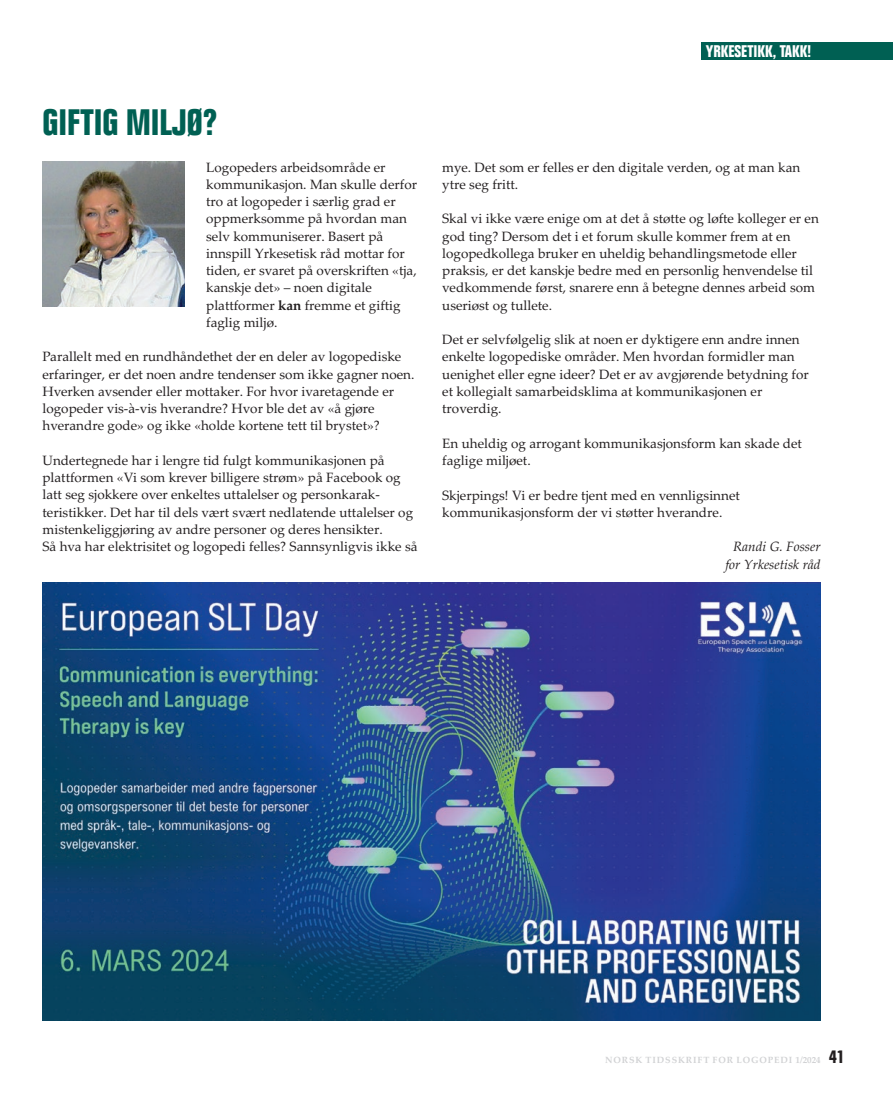
<style>
.page{position:relative;width:893px;height:1106px;background:#fff}
.page>*{position:absolute;margin:0;border:0;box-sizing:border-box;transform-origin:0 0}
.t1{font:700 condensed 36px "Folio";color:#006053}
.t2{font:700 condensed 16.5px "Folio";color:#fff}
.t3{font:13.5px/17.2px "Palatino Linotype";color:#231f20}
.t4{font:italic 13.5px/17.2px "Palatino Linotype";color:#231f20;text-align:center}
.t5{font:700 9px "Palatino Linotype";letter-spacing:.1em;color:#d1d2d4}
.s1{font-weight:700}
.s2{font-family:"Folio";font-stretch:condensed;font-size:18px;color:#231f20}
</style>
<div class="page">
<img style="left:43px;top:162px;width:142px;height:144px">
<div style="left:702px;top:43px;width:191px;height:17px;background:#006053"></div>
<img style="left:43px;top:583px;width:778px;height:437px">
<h1 class="t1" style="left:43px;top:102px;width:176px">GIFTIG MILJØ?</h1>
<p class="t3" style="left:206px;top:158px;width:212px">Logopeders arbeidsområde er kommunikasjon. Man skulle derfor tro at logopeder i særlig grad er oppmerksomme på hvordan man selv kommuniserer. Basert på innspill Yrkesetisk råd mottar for tiden, er svaret på overskriften «tja, kanskje det» – noen digitale plattformer <span class="s1">kan</span> fremme et giftig faglig miljø.</p>
<p class="t3" style="left:43px;top:347px;width:373px">Parallelt med en rundhåndethet der en deler av logopediske erfaringer, er det noen andre tendenser som ikke gagner noen.<br>Hverken avsender eller mottaker. For hvor ivaretagende er logopeder vis-à-vis hverandre? Hvor ble det av «å gjøre hverandre gode» og ikke «holde kortene tett til brystet»?</p>
<p class="t3" style="left:43px;top:451px;width:376px">Undertegnede har i lengre tid fulgt kommunikasjonen på plattformen «Vi som krever billigere strøm» på Facebook og latt seg sjokkere over enkeltes uttalelser og personkarak&shy;teristikker. Det har til dels vært svært nedlatende uttalelser og mistenkeliggjøring av andre personer og deres hensikter.<br>Så hva har elektrisitet og logopedi felles? Sannsynligvis ikke så</p>
<p class="t2" style="left:706px;top:42px;width:107px">YRKESETIKK, TAKK!</p>
<p class="t3" style="left:442px;top:158px;width:360px">mye. Det som er felles er den digitale verden, og at man kan ytre seg fritt.</p>
<p class="t3" style="left:442px;top:210px;width:378px">Skal vi ikke være enige om at det å støtte og løfte kolleger er en god ting? Dersom det i et forum skulle kommer frem at en logopedkollega bruker en uheldig behandlingsmetode eller praksis, er det kanskje bedre med en personlig henvendelse til vedkommende først, snarere enn å betegne dennes arbeid som useriøst og tullete.</p>
<p class="t3" style="left:442px;top:330px;width:368px">Det er selvfølgelig slik at noen er dyktigere enn andre innen enkelte logopediske områder. Men hvordan formidler man uenighet eller egne ideer? Det er av avgjørende betydning for et kollegialt samarbeidsklima at kommunikasjonen er troverdig.</p>
<p class="t3" style="left:442px;top:434px;width:361px">En uheldig og arrogant kommunikasjonsform kan skade det faglige miljøet.</p>
<p class="t3" style="left:442px;top:486px;width:299px">Skjerpings! Vi er bedre tjent med en vennligsinnet kommunikasjonsform der vi støtter hverandre.</p>
<p class="t4" style="left:725px;top:537px;width:97px">Randi G. Fosser for Yrkesetisk råd</p>
<p class="t5" style="left:605px;top:1054px;width:241px">NORSK TIDSSKRIFT FOR LOGOPEDI 1/2024 <span class="s2">41</span></p>
</div>
